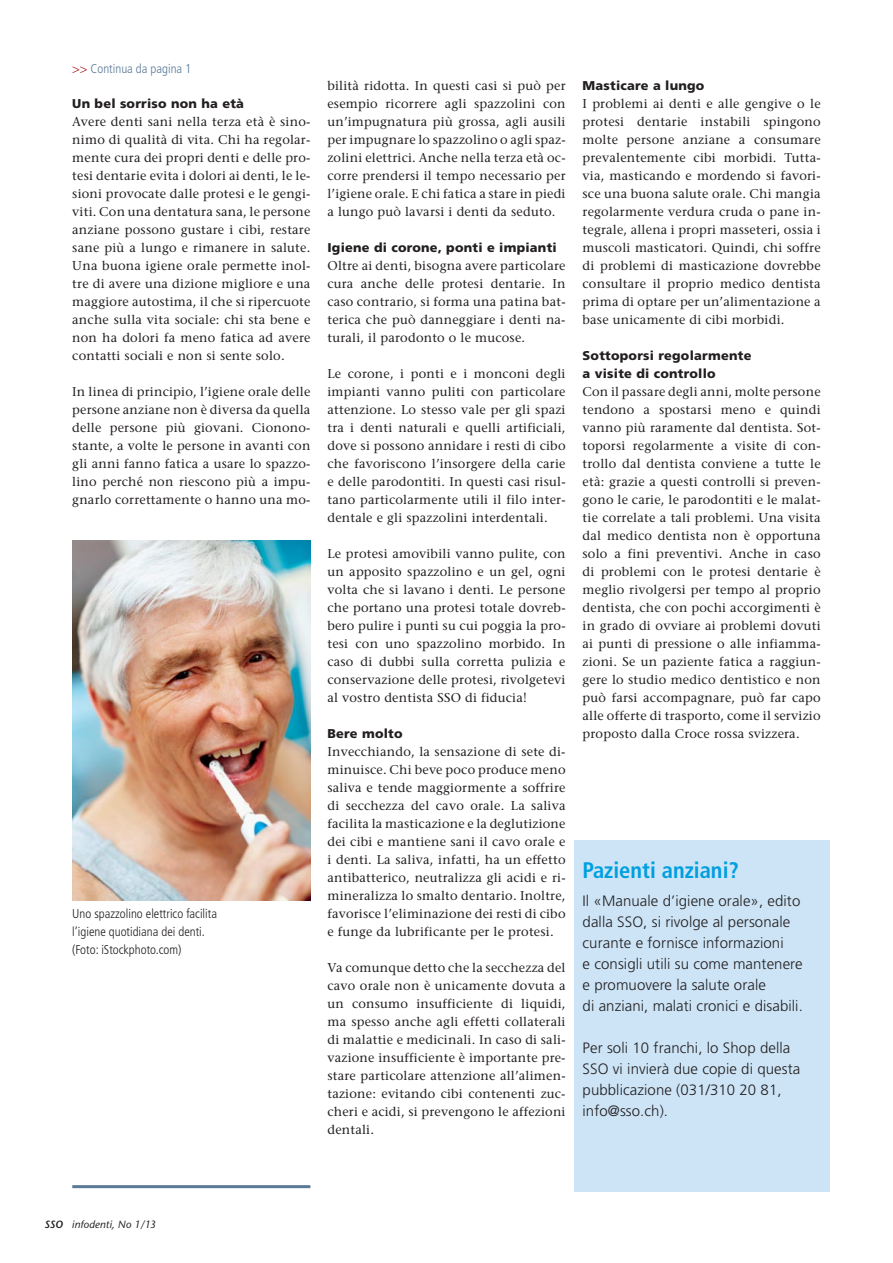
<style>
.page{position:relative;width:893px;height:1263px;background:#fff}
.page>*{position:absolute;margin:0;border:0;box-sizing:border-box;transform-origin:0 0}
.t1{font:700 condensed 22.5px "Frutiger";color:#009fe0}
.t2{font:300 15px/21px "Frutiger";letter-spacing:.005em;color:#231f20}
.t3{font:12.75px/18px "Stone Serif";letter-spacing:.015em;color:#231f20;text-align:justify}
.t4{font:900 12.75px/18px "Frutiger";letter-spacing:.02em;color:#231f20}
.t5{font:300 condensed 12.75px/18px "Frutiger";color:#231f20}
.t6{font:300 condensed 12.75px "Frutiger";color:#5b7998}
.t7{font:italic 10.5px "Stone Sans";letter-spacing:.01em;color:#231f20}
.s1{color:#a70e12}
.s2{font-weight:600}
</style>
<div class="page">
<hr style="left:72px;top:1185px;width:238px;height:3px;background:#5b7998">
<div style="left:574px;top:840px;width:255px;height:352px;background:#cce4f6"></div>
<img style="left:72px;top:540px;width:238px;height:360px">
<p class="t6" style="left:72px;top:64px;width:121px"><span class="s1">&gt;&gt;</span> Continua da pagina 1</p>
<p class="t4" style="left:72px;top:96px;width:173px">Un bel sorriso non ha età</p>
<p class="t3" style="left:72px;top:114px;width:240px">Avere denti sani nella terza età è sino&shy;nimo di qualità di vita. Chi ha regolar&shy;mente cura dei propri denti e delle pro&shy;tesi dentarie evita i dolori ai denti, le le&shy;sioni provocate dalle protesi e le gengi&shy;viti. Con una dentatura sana, le persone anziane possono gustare i cibi, restare sane più a lungo e rimanere in salute.<br>Una buona igiene orale permette inol&shy;tre di avere una dizione migliore e una maggiore autostima, il che si ripercuote anche sulla vita sociale: chi sta bene e non ha dolori fa meno fatica ad avere contatti sociali e non si sente solo.</p>
<p class="t3" style="left:72px;top:384px;width:240px">In linea di principio, l’igiene orale delle persone anziane non è diversa da quella delle persone più giovani. Cionono&shy;stante, a volte le persone in avanti con gli anni fanno fatica a usare lo spazzo&shy;lino perché non riescono più a impu&shy;gnarlo correttamente o hanno una mo-</p>
<p class="t5" style="left:72px;top:906px;width:146px">Uno spazzolino elettrico facilita l’igiene quotidiana dei denti. (Foto: iStockphoto.com)</p>
<p class="t3" style="left:327px;top:78px;width:240px">bilità ridotta. In questi casi si può per esempio ricorrere agli spazzolini con un’impugnatura più grossa, agli ausili per impugnare lo spazzolino o agli spaz&shy;zolini elettrici. Anche nella terza età oc&shy;corre prendersi il tempo necessario per l’igiene orale. E chi fatica a stare in piedi a lungo può lavarsi i denti da seduto.</p>
<p class="t4" style="left:327px;top:240px;width:231px">Igiene di corone, ponti e impianti</p>
<p class="t3" style="left:327px;top:258px;width:240px">Oltre ai denti, bisogna avere particolare cura anche delle protesi dentarie. In caso contrario, si forma una patina bat&shy;terica che può danneggiare i denti na&shy;turali, il parodonto o le mucose.</p>
<p class="t3" style="left:327px;top:366px;width:240px">Le corone, i ponti e i monconi degli impianti vanno puliti con particolare attenzione. Lo stesso vale per gli spazi tra i denti naturali e quelli artificiali, dove si possono annidare i resti di cibo che favoriscono l’insorgere della carie e delle parodontiti. In questi casi risul&shy;tano particolarmente utili il filo inter&shy;dentale e gli spazzolini interdentali.</p>
<p class="t3" style="left:327px;top:546px;width:240px">Le protesi amovibili vanno pulite, con un apposito spazzolino e un gel, ogni volta che si lavano i denti. Le persone che portano una protesi totale dovreb&shy;bero pulire i punti su cui poggia la pro&shy;tesi con uno spazzolino morbido. In caso di dubbi sulla corretta pulizia e conservazione delle protesi, rivolgetevi al vostro dentista SSO di fiducia!</p>
<p class="t4" style="left:327px;top:726px;width:77px">Bere molto</p>
<p class="t3" style="left:327px;top:744px;width:240px">Invecchiando, la sensazione di sete di&shy;minuisce. Chi beve poco produce meno saliva e tende maggiormente a soffrire di secchezza del cavo orale. La saliva facilita la masticazione e la deglutizione dei cibi e mantiene sani il cavo orale e i denti. La saliva, infatti, ha un effetto antibatterico, neutralizza gli acidi e ri&shy;mineralizza lo smalto dentario. Inoltre, favorisce l’eliminazione dei resti di cibo e funge da lubrificante per le protesi.</p>
<p class="t3" style="left:327px;top:960px;width:240px">Va comunque detto che la secchezza del cavo orale non è unicamente dovuta a un consumo insufficiente di liquidi, ma spesso anche agli effetti collaterali di malattie e medicinali. In caso di sali&shy;vazione insufficiente è importante pre&shy;stare particolare attenzione all’alimen&shy;tazione: evitando cibi contenenti zuc&shy;cheri e acidi, si prevengono le affezioni dentali.</p>
<p class="t4" style="left:583px;top:78px;width:123px">Masticare a lungo</p>
<p class="t3" style="left:583px;top:96px;width:240px">I problemi ai denti e alle gengive o le protesi dentarie instabili spingono molte persone anziane a consumare prevalentemente cibi morbidi. Tutta&shy;via, masticando e mordendo si favori&shy;sce una buona salute orale. Chi mangia regolarmente verdura cruda o pane in&shy;tegrale, allena i propri masseteri, ossia i muscoli masticatori. Quindi, chi soffre di problemi di masticazione dovrebbe consultare il proprio medico dentista prima di optare per un’alimentazione a base unicamente di cibi morbidi.</p>
<p class="t4" style="left:583px;top:348px;width:170px">Sottoporsi regolarmente a visite di controllo</p>
<p class="t3" style="left:583px;top:384px;width:240px">Con il passare degli anni, molte persone tendono a spostarsi meno e quindi vanno più raramente dal dentista. Sot&shy;toporsi regolarmente a visite di con&shy;trollo dal dentista conviene a tutte le età: grazie a questi controlli si preven&shy;gono le carie, le parodontiti e le malat&shy;tie correlate a tali problemi. Una visita dal medico dentista non è opportuna solo a fini preventivi. Anche in caso di problemi con le protesi dentarie è meglio rivolgersi per tempo al proprio dentista, che con pochi accorgimenti è in grado di ovviare ai problemi dovuti ai punti di pressione o alle infiamma&shy;zioni. Se un paziente fatica a raggiun&shy;gere lo studio medico dentistico e non può farsi accompagnare, può far capo alle offerte di trasporto, come il servizio proposto dalla Croce rossa svizzera.</p>
<h1 class="t1" style="left:583px;top:861px;width:158px">Pazienti anziani?</h1>
<p class="t2" style="left:583px;top:891px;width:222px">Il «Manuale d’igiene orale», edito dalla SSO, si rivolge al personale curante e fornisce informazioni<br>e consigli utili su come mantenere e promuovere la salute orale<br>di anziani, malati cronici e disabili.</p>
<p class="t2" style="left:583px;top:1038px;width:219px">Per soli 10 franchi, lo Shop della<br>SSO vi invierà due copie di questa pubblicazione (031/310 20 81, info@sso.ch).</p>
<p class="t7" style="left:45px;top:1220px;width:113px"><span class="s2">SSO</span> infodenti, No 1/13</p>
</div>
